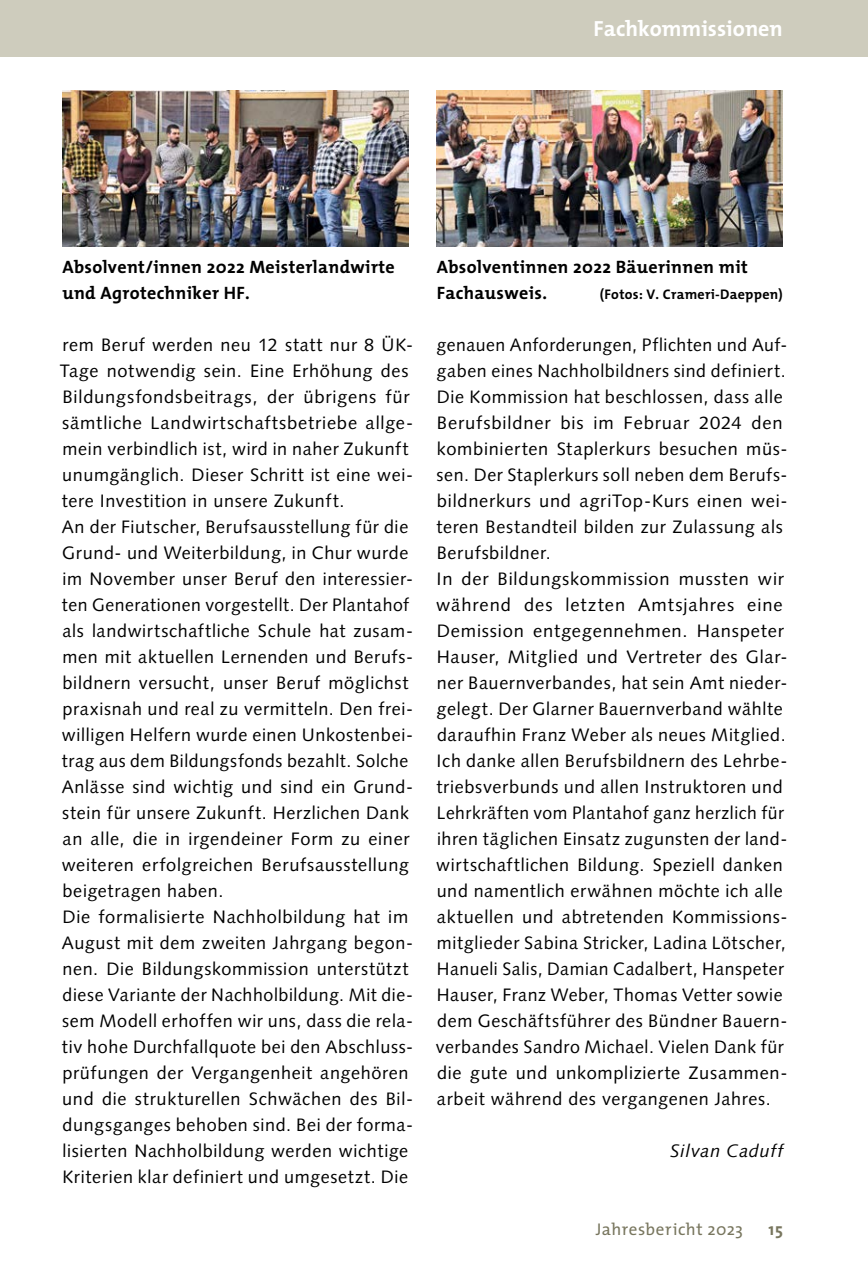
<style>
.page{position:relative;width:868px;height:1276px;background:#fff}
.page>*{position:absolute;margin:0;border:0;box-sizing:border-box;transform-origin:0 0}
._00_Rubriktitel_rech{font:700 22px "The Mix";color:#fff}
._02_Grundschrift_R{font:18px/26px "Syntax LT Std";letter-spacing:.035em;color:#000}
._03_Legende{font:700 18px/26px "The Mix";letter-spacing:.02em;color:#000}
._05_Autor_Textende{font:italic 18px "Syntax LT Std";letter-spacing:.035em;color:#000}
.t1{font:17px "The Mix";letter-spacing:.03em;color:#78765e}
.t2{font:700 17px "The Mix";color:#78765e}
._03_Legende-2{font:700 14px "The Mix";letter-spacing:.02em;color:#000}
</style>
<div class="page">
<div style="left:0;top:0;width:867px;height:57px;background:#ceccbd"></div>
<img style="left:437px;top:91px;width:345px;height:156px">
<img style="left:62px;top:91px;width:346px;height:156px">
<p class="_00_Rubriktitel_rech" style="left:593px;top:10px;width:191px">Fachkommissionen</p>
<p class="_03_Legende" style="left:62px;top:253px;width:334px">Absolvent/innen 2022 Meisterlandwirte und Agrotechniker HF.</p>
<p class="_03_Legende" style="left:437px;top:253px;width:312px">Absolventinnen 2022 Bäuerinnen mit<br>Fachausweis.</p>
<p class="_03_Legende-2" style="left:600px;top:282px;width:184px">(Fotos: V. Crameri-Daeppen)</p>
<p class="_02_Grundschrift_R" style="left:60px;top:332px;width:355px">rem Beruf werden neu 12 statt nur 8 ÜK-Tage notwendig sein. Eine Erhöhung des Bildungsfondsbeitrags, der übrigens für sämtliche Landwirtschaftsbetriebe allge&shy;mein verbindlich ist, wird in naher Zukunft unumgänglich. Dieser Schritt ist eine wei&shy;tere Investition in unsere Zukunft.</p>
<p class="_02_Grundschrift_R" style="left:62px;top:514px;width:353px">An der Fiutscher, Berufsausstellung für die Grund- und Weiterbildung, in Chur wurde im November unser Beruf den interessier&shy;ten Generationen vorgestellt. Der Plantahof als landwirtschaftliche Schule hat zusam&shy;men mit aktuellen Lernenden und Berufs&shy;bildnern versucht, unser Beruf möglichst praxisnah und real zu vermitteln. Den frei&shy;willigen Helfern wurde einen Unkostenbei&shy;trag aus dem Bildungsfonds bezahlt. Solche Anlässe sind wichtig und sind ein Grund&shy;stein für unsere Zukunft. Herzlichen Dank an alle, die in irgendeiner Form zu einer weiteren erfolgreichen Berufsausstellung beigetragen haben.</p>
<p class="_02_Grundschrift_R" style="left:62px;top:904px;width:353px">Die formalisierte Nachholbildung hat im August mit dem zweiten Jahrgang begon&shy;nen. Die Bildungskommission unterstützt diese Variante der Nachholbildung. Mit die&shy;sem Modell erhoffen wir uns, dass die rela&shy;tiv hohe Durchfallquote bei den Abschluss&shy;prüfungen der Vergangenheit angehören und die strukturellen Schwächen des Bil&shy;dungsganges behoben sind. Bei der forma&shy;lisierten Nachholbildung werden wichtige Kriterien klar definiert und umgesetzt. Die</p>
<p class="_02_Grundschrift_R" style="left:436px;top:332px;width:352px">genauen Anforderungen, Pflichten und Auf&shy;gaben eines Nachholbildners sind definiert.</p>
<p class="_02_Grundschrift_R" style="left:436px;top:384px;width:352px">Die Kommission hat beschlossen, dass alle Berufsbildner bis im Februar 2024 den kombinierten Staplerkurs besuchen müs&shy;sen. Der Staplerkurs soll neben dem Berufs&shy;bildnerkurs und agriTop-Kurs einen wei&shy;teren Bestandteil bilden zur Zulassung als Berufsbildner.</p>
<p class="_02_Grundschrift_R" style="left:436px;top:566px;width:353px">In der Bildungskommission mussten wir während des letzten Amtsjahres eine Demission entgegennehmen. Hanspeter Hauser, Mitglied und Vertreter des Glar&shy;ner Bauernverbandes, hat sein Amt nieder&shy;gelegt. Der Glarner Bauernverband wählte daraufhin Franz Weber als neues Mitglied.</p>
<p class="_02_Grundschrift_R" style="left:436px;top:748px;width:353px">Ich danke allen Berufsbildnern des Lehrbe&shy;triebsverbunds und allen Instruktoren und Lehrkräften vom Plantahof ganz herzlich für ihren täglichen Einsatz zugunsten der land&shy;wirtschaftlichen Bildung. Speziell danken und namentlich erwähnen möchte ich alle aktuellen und abtretenden Kommissions&shy;mitglieder Sabina Stricker, Ladina Lötscher, Hanueli Salis, Damian Cadalbert, Hanspeter Hauser, Franz Weber, Thomas Vetter sowie dem Geschäftsführer des Bündner Bauern&shy;verbandes Sandro Michael. Vielen Dank für die gute und unkomplizierte Zusammen&shy;arbeit während des vergangenen Jahres.</p>
<p class="_05_Autor_Textende" style="left:670px;top:1140px;width:115px">Silvan Caduff</p>
<p class="t1" style="left:595px;top:1215px;width:149px">Jahresbericht 2023</p>
<p class="t2" style="left:768px;top:1215px;width:16px">15</p>
</div>
